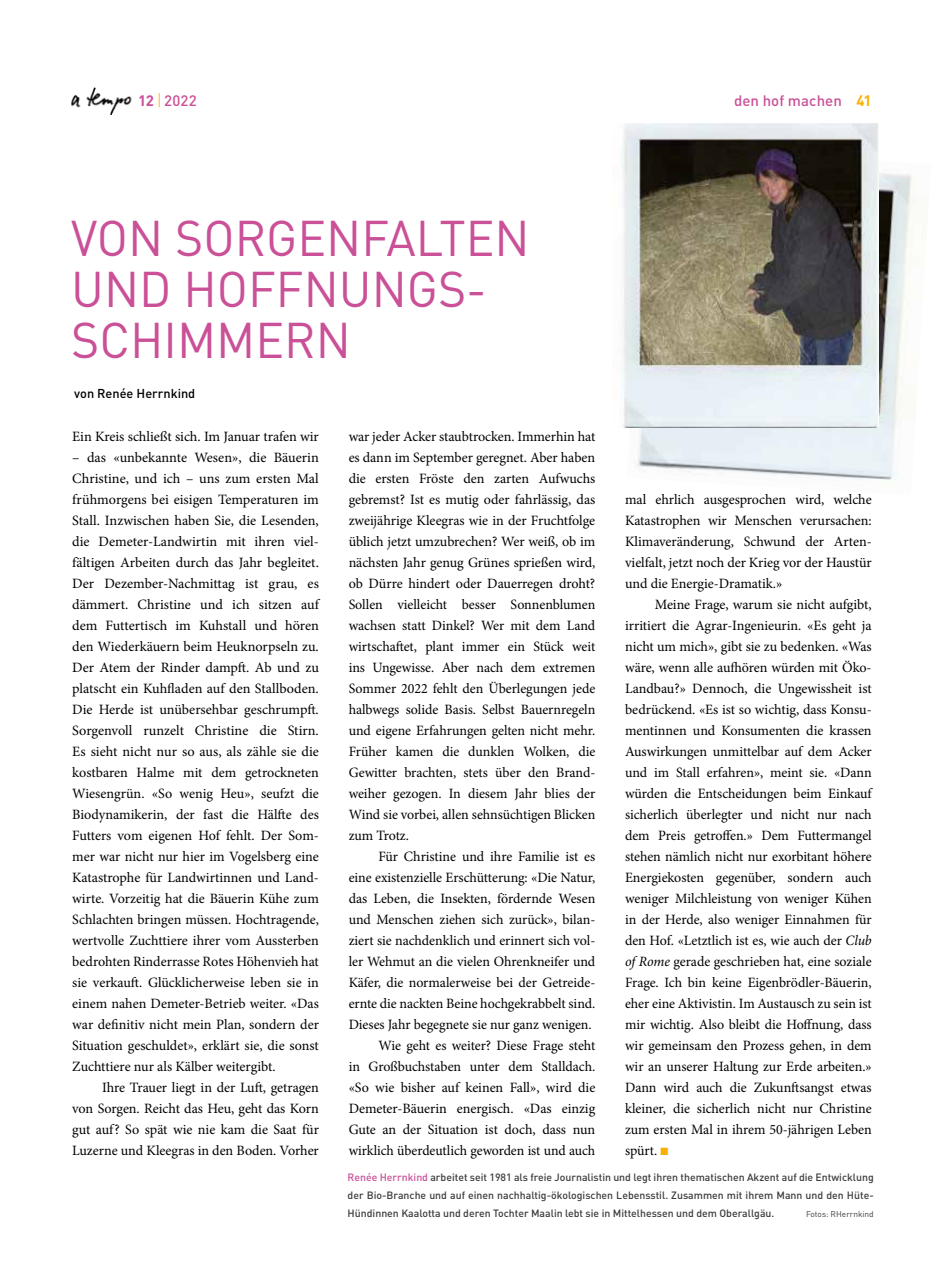
<style>
.page{position:relative;width:944px;height:1263px;background:#fff}
.page>*{position:absolute;margin:0;border:0;box-sizing:border-box;transform-origin:0 0}
.t1{font:49.5px/51px "DIN";color:#ca5097}
.t2{font:500 15px "DIN";letter-spacing:.005em;color:#ca5097}
.t3{font:14.25px/21px "Minion Pro";letter-spacing:-.005em;color:#000;text-align:justify}
.t4{font:500 12.75px "DIN";color:#000}
.t5{font:500 10.5px/18px "DIN";color:#3c3c3b;text-align:justify}
.t6{font:8.25px "DIN";color:#3c3c3b}
.s1{font-weight:700}
.s2{font-weight:300;font-size:16.5px;color:#f9b000}
.s3{font-weight:700;color:#f9b000}
.s4{font-style:italic}
.s5{color:#f9b000}
.s6{color:#ca5097}
</style>
<div class="page">
<img style="left:627px;top:165px;width:289px;height:315px">
<img style="left:622px;top:123px;width:256px;height:304px">
<img style="left:71px;top:87px;width:61px;height:28px">
<p class="t2" style="left:138px;top:91px;width:60px"><span class="s1">12</span> <span class="s2">|</span> 2022</p>
<p class="t2" style="left:734px;top:91px;width:139px">den hof machen <span class="s3">41</span></p>
<h1 class="t1" style="left:71px;top:211px;width:460px">VON SORGENFALTEN<br>UND HOFFNUNGS-<br>SCHIMMERN</h1>
<p class="t4" style="left:74px;top:385px;width:123px">von Renée Herrnkind</p>
<p class="t3" style="left:72px;top:426px;width:248px">Ein Kreis schließt sich. Im Januar trafen wir</p>
<p class="t3" style="left:72px;top:447px;width:248px">– das «unbekannte Wesen», die Bäuerin Christine, und ich – uns zum ersten Mal frühmorgens bei eisigen Temperaturen im Stall. Inzwischen haben Sie, die Lesenden, die Demeter-Landwirtin mit ihren viel&shy;fältigen Arbeiten durch das Jahr begleitet.<br>Der Dezember-Nachmittag ist grau, es dämmert. Christine und ich sitzen auf dem Futtertisch im Kuhstall und hören den Wiederkäuern beim Heuknorpseln zu.<br>Der Atem der Rinder dampft. Ab und zu platscht ein Kuhfladen auf den Stallboden.<br>Die Herde ist unübersehbar geschrumpft.<br>Sorgenvoll runzelt Christine die Stirn.<br>Es sieht nicht nur so aus, als zähle sie die kostbaren Halme mit dem getrockneten Wiesengrün. «So wenig Heu», seufzt die Biodynamikerin, der fast die Hälfte des Futters vom eigenen Hof fehlt. Der Som&shy;mer war nicht nur hier im Vogelsberg eine Katastrophe für Landwirtinnen und Land&shy;wirte. Vorzeitig hat die Bäuerin Kühe zum Schlachten bringen müssen. Hochtragende, wertvolle Zuchttiere ihrer vom Aussterben bedrohten Rinderrasse Rotes Höhenvieh hat sie verkauft. Glücklicherweise leben sie in einem nahen Demeter-Betrieb weiter. «Das war definitiv nicht mein Plan, sondern der Situation geschuldet», erklärt sie, die sonst Zuchttiere nur als Kälber weitergibt.</p>
<p class="t3" style="left:72px;top:1077px;width:248px;text-indent:30px">Ihre Trauer liegt in der Luft, getragen von Sorgen. Reicht das Heu, geht das Korn gut auf? So spät wie nie kam die Saat für Luzerne und Kleegras in den Boden. Vorher</p>
<p class="t3" style="left:349px;top:426px;width:248px">war jeder Acker staubtrocken. Immerhin hat es dann im September geregnet. Aber haben die ersten Fröste den zarten Aufwuchs gebremst? Ist es mutig oder fahrlässig, das zweijährige Kleegras wie in der Fruchtfolge üblich jetzt umzubrechen? Wer weiß, ob im nächsten Jahr genug Grünes sprießen wird, ob Dürre hindert oder Dauerregen droht?<br>Sollen vielleicht besser Sonnenblumen wachsen statt Dinkel? Wer mit dem Land wirtschaftet, plant immer ein Stück weit ins Ungewisse. Aber nach dem extremen Sommer 2022 fehlt den Überlegungen jede halbwegs solide Basis. Selbst Bauernregeln und eigene Erfahrungen gelten nicht mehr.<br>Früher kamen die dunklen Wolken, die Gewitter brachten, stets über den Brand&shy;weiher gezogen. In diesem Jahr blies der Wind sie vorbei, allen sehnsüchtigen Blicken zum Trotz.</p>
<p class="t3" style="left:349px;top:846px;width:248px;text-align:right">Für Christine und ihre Familie ist es<br>eine existenzielle Erschütterung: «Die Natur, das Leben, die Insekten, fördernde Wesen und Menschen ziehen sich zurück», bilan&shy;ziert sie nachdenklich und erinnert sich vol&shy;ler Wehmut an die vielen Ohrenkneifer und Käfer, die normalerweise bei der Getreide&shy;ernte die nackten Beine hochgekrabbelt sind.<br>Dieses Jahr begegnete sie nur ganz wenigen.<br>Wie geht es weiter? Diese Frage steht<br>in Großbuchstaben unter dem Stalldach. «So wie bisher auf keinen Fall», wird die Demeter-Bäuerin energisch. «Das einzig Gute an der Situation ist doch, dass nun wirklich überdeutlich geworden ist und auch</p>
<p class="t3" style="left:625px;top:489px;width:248px">mal ehrlich ausgesprochen wird, welche Katastrophen wir Menschen verursachen:<br>Klimaveränderung, Schwund der Arten&shy;vielfalt, jetzt noch der Krieg vor der Haustür und die Energie-Dramatik.»</p>
<p class="t3" style="left:625px;top:594px;width:248px;text-indent:30px">Meine Frage, warum sie nicht aufgibt, irritiert die Agrar-Ingenieurin. «Es geht ja nicht um mich», gibt sie zu bedenken. «Was wäre, wenn alle aufhören würden mit Öko-Landbau?» Dennoch, die Ungewissheit ist bedrückend. «Es ist so wichtig, dass Konsu&shy;mentinnen und Konsumenten die krassen Auswirkungen unmittelbar auf dem Acker und im Stall erfahren», meint sie. «Dann würden die Entscheidungen beim Einkauf sicherlich überlegter und nicht nur nach dem Preis getroffen.» Dem Futtermangel stehen nämlich nicht nur exorbitant höhere Energiekosten gegenüber, sondern auch weniger Milchleistung von weniger Kühen in der Herde, also weniger Einnahmen für den Hof. «Letztlich ist es, wie auch der <span class="s4">Club of Rome</span> gerade geschrieben hat, eine soziale Frage. Ich bin keine Eigenbrödler-Bäuerin, eher eine Aktivistin. Im Austausch zu sein ist mir wichtig. Also bleibt die Hoffnung, dass wir gemeinsam den Prozess gehen, in dem wir an unserer Haltung zur Erde arbeiten.» Dann wird auch die Zukunftsangst etwas kleiner, die sicherlich nicht nur Christine zum ersten Mal in ihrem 50-jährigen Leben spürt. <span class="s5">■</span></p>
<p class="t5" style="left:348px;top:1168px;width:528px"><span class="s6">Renée Herrnkind</span> arbeitet seit 1981 als freie Journalistin und legt ihren thematischen Akzent auf die Entwicklung der Bio-Branche und auf einen nachhaltig-ökologischen Lebensstil. Zusammen mit ihrem Mann und den Hüte-Hündinnen Kaalotta und deren Tochter Maalin lebt sie in Mittelhessen und dem Oberallgäu.</p>
<p class="t6" style="left:806px;top:1209px;width:69px">Fotos: RHerrnkind</p>
</div>
